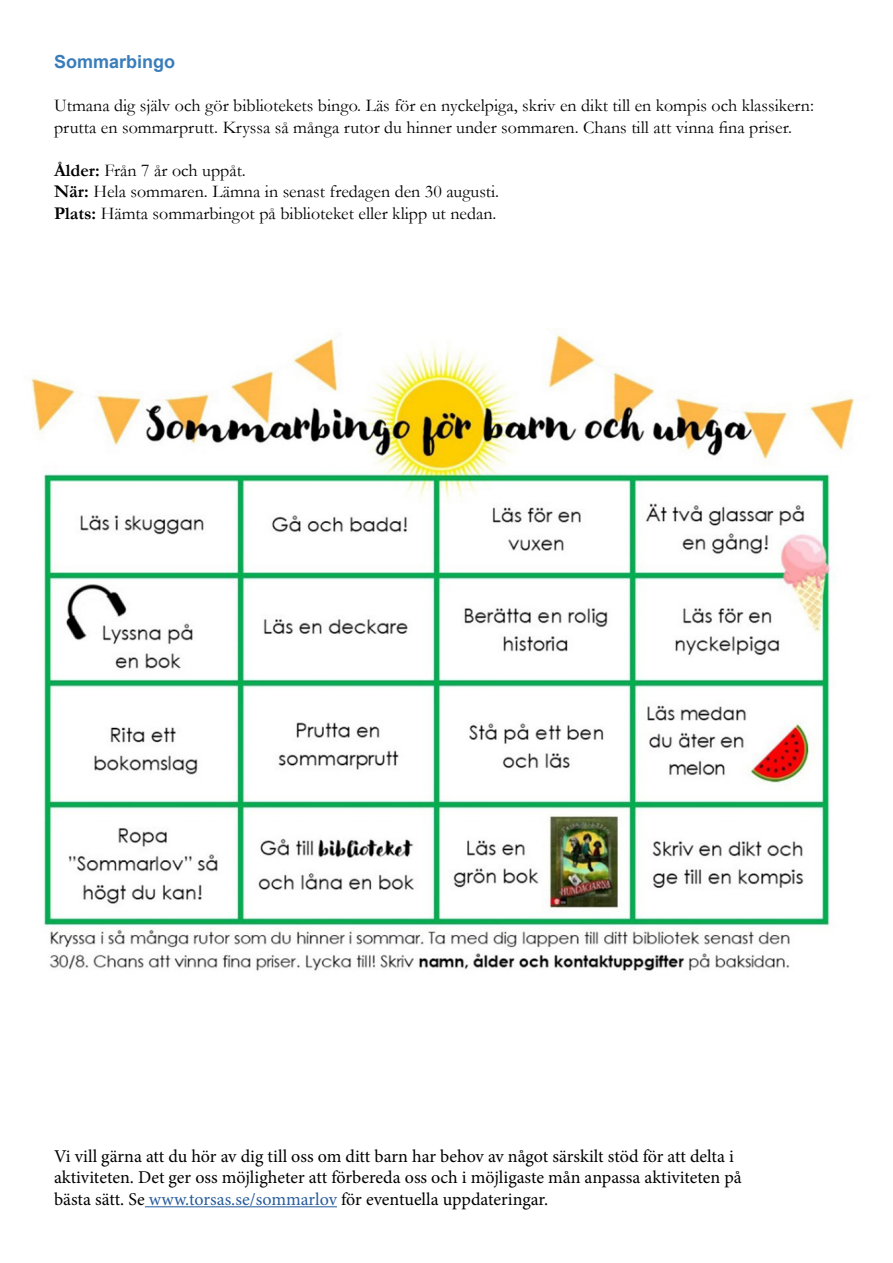
<style>
.page{position:relative;width:893px;height:1263px;background:#fff}
.page>*{position:absolute;margin:0;border:0;box-sizing:border-box;transform-origin:0 0}
.t1{font:18px/21.6px "Garamond";color:#000}
.t2{font:18px/21.6px "Minion Pro";letter-spacing:-.005em;color:#000}
.t3{font:700 18px "Arial";color:#3a7dba}
.s1{font-weight:700}
.s2{color:#275b9b}
</style>
<div class="page">
<img style="left:30px;top:328px;width:825px;height:643px">
<hr style="left:145px;top:1206px;width:192px;height:1px;background:#275b9b">
<p class="t3" style="left:54px;top:49px;width:123px">Sommarbingo</p>
<p class="t1" style="left:54px;top:94px;width:761px">Utmana dig själv och gör bibliotekets bingo. Läs för en nyckelpiga, skriv en dikt till en kompis och klassikern: prutta en sommarprutt. Kryssa så många rutor du hinner under sommaren. Chans till att vinna fina priser.</p>
<p class="t1" style="left:54px;top:159px;width:447px"><span class="s1">Ålder:</span> Från 7 år och uppåt.<br><span class="s1">När:</span> Hela sommaren. Lämna in senast fredagen den 30 augusti.<br><span class="s1">Plats:</span> Hämta sommarbingot på biblioteket eller klipp ut nedan.</p>
<p class="t2" style="left:54px;top:1145px;width:689px">Vi vill gärna att du hör av dig till oss om ditt barn har behov av något särskilt stöd för att delta i aktiviteten. Det ger oss möjligheter att förbereda oss och i möjligaste mån anpassa aktiviteten på bästa sätt. Se <span class="s2">www.torsas.se/sommarlov</span> för eventuella uppdateringar.</p>
</div>
